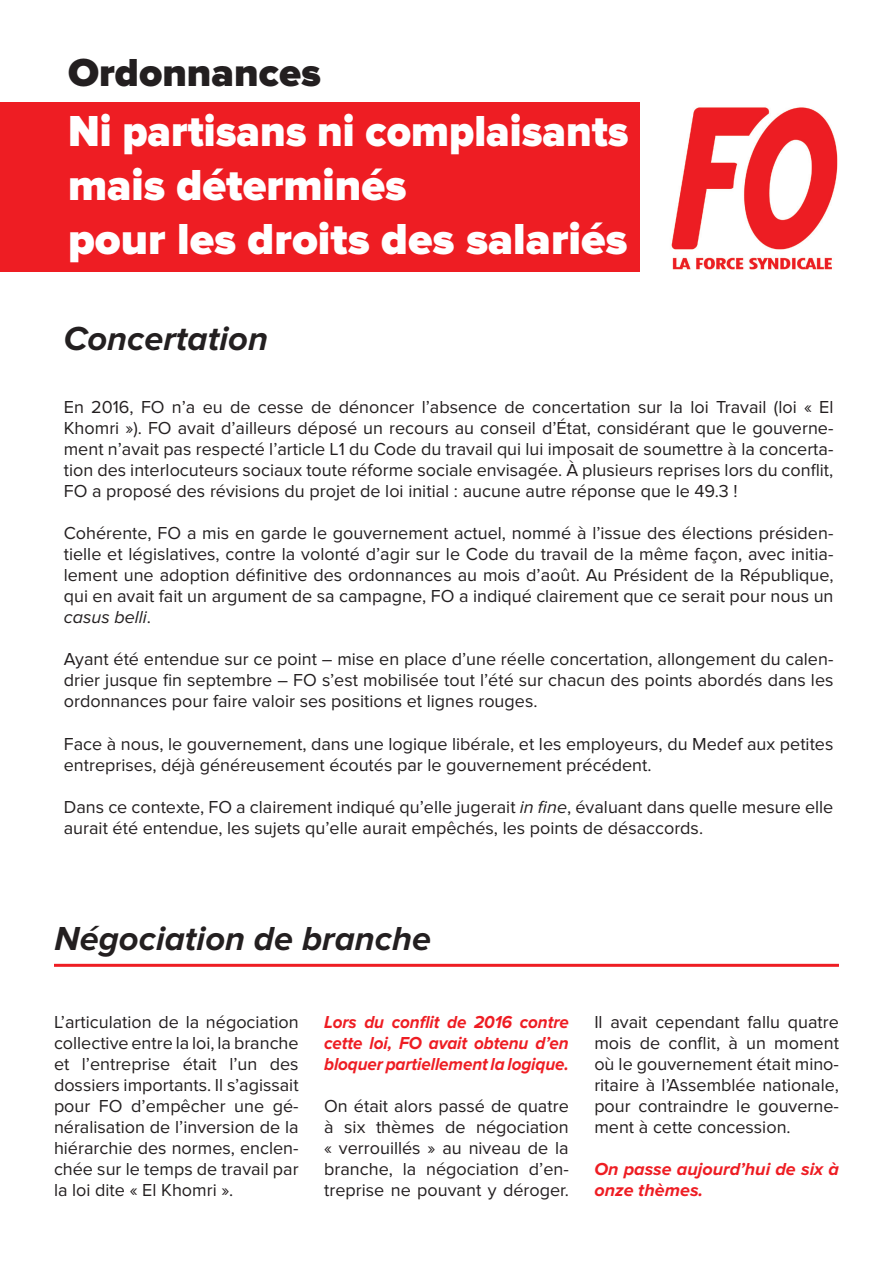
<style>
.page{position:relative;width:893px;height:1263px;background:#fff}
.page>*{position:absolute;margin:0;border:0;box-sizing:border-box;transform-origin:0 0}
.t1{font:900 45px "Proxima Nova";color:#fff}
.t2{font:900 45px "Proxima Nova";color:#fff;scale:.94 1}
.t3{font:900 40.5px "Proxima Nova";color:#231f20}
.t4{font:italic 700 34.5px "Proxima Nova";color:#231f20}
.t5{font:18px/21px "Proxima Nova";color:#231f20;text-align:justify}
.t6{font:italic 700 18px/21px "Proxima Nova";letter-spacing:-.005em;color:#ee1d23;text-align:justify;scale:.95 1}
.t7{font:italic 700 18px/21px "Proxima Nova";letter-spacing:-.005em;color:#ee1d23}
.s1{font-style:italic}
</style>
<div class="page">
<div style="left:1px;top:103px;width:639px;height:169px;background:#ee1d23"></div>
<img style="left:671px;top:107px;width:167px;height:163px">
<hr style="left:54px;top:964px;width:785px;height:3px;background:#ee1d23">
<p class="t3" style="left:68px;top:49px;width:254px">Ordonnances</p>
<p class="t2" style="left:68px;top:105px;width:598px">Ni partisans ni complaisants</p>
<p class="t1" style="left:68px;top:159px;width:340px">mais déterminés</p>
<p class="t1" style="left:68px;top:213px;width:561px">pour les droits des salariés</p>
<p class="t4" style="left:64px;top:319px;width:206px">Concertation</p>
<p class="t5" style="left:64px;top:397px;width:771px">En 2016, FO n’a eu de cesse de dénoncer l’absence de concertation sur la loi Travail (loi « El Khomri »). FO avait d’ailleurs déposé un recours au conseil d’État, considérant que le gouverne&shy;ment n’avait pas respecté l’article L1 du Code du travail qui lui imposait de soumettre à la concerta&shy;tion des interlocuteurs sociaux toute réforme sociale envisagée. À plusieurs reprises lors du conflit, FO a proposé des révisions du projet de loi initial : aucune autre réponse que le 49.3 !</p>
<p class="t5" style="left:64px;top:523px;width:771px">Cohérente, FO a mis en garde le gouvernement actuel, nommé à l’issue des élections présiden&shy;tielle et législatives, contre la volonté d’agir sur le Code du travail de la même façon, avec initia&shy;lement une adoption définitive des ordonnances au mois d’août. Au Président de la République, qui en avait fait un argument de sa campagne, FO a indiqué clairement que ce serait pour nous un <span class="s1">casus belli</span>.</p>
<p class="t5" style="left:64px;top:649px;width:771px">Ayant été entendue sur ce point – mise en place d’une réelle concertation, allongement du calen&shy;drier jusque fin septembre – FO s’est mobilisée tout l’été sur chacun des points abordés dans les ordonnances pour faire valoir ses positions et lignes rouges.</p>
<p class="t5" style="left:64px;top:733px;width:771px">Face à nous, le gouvernement, dans une logique libérale, et les employeurs, du Medef aux petites entreprises, déjà généreusement écoutés par le gouvernement précédent.</p>
<p class="t5" style="left:64px;top:796px;width:771px">Dans ce contexte, FO a clairement indiqué qu’elle jugerait <span class="s1">in fine</span>, évaluant dans quelle mesure elle aurait été entendue, les sujets qu’elle aurait empêchés, les points de désaccords.</p>
<p class="t4" style="left:55px;top:919px;width:378px">Négociation de branche</p>
<p class="t5" style="left:54px;top:1012px;width:246px">L’articulation de la négociation collective entre la loi, la branche et l’entreprise était l’un des dossiers importants. Il s’agissait pour FO d’empêcher une gé&shy;néralisation de l’inversion de la hiérarchie des normes, enclen&shy;chée sur le temps de travail par la loi dite « El Khomri ».</p>
<p class="t6" style="left:324px;top:1012px;width:259px">Lors du conflit de 2016 contre cette loi, FO avait obtenu d’en bloquer partiellement la logique.</p>
<p class="t5" style="left:324px;top:1096px;width:246px">On était alors passé de quatre à six thèmes de négociation « verrouillés » au niveau de la branche, la négociation d’en&shy;treprise ne pouvant y déroger.</p>
<p class="t5" style="left:594px;top:1012px;width:246px">Il avait cependant fallu quatre mois de conflit, à un moment où le gouvernement était mino&shy;ritaire à l’Assemblée nationale, pour contraindre le gouverne&shy;ment à cette concession.</p>
<p class="t7" style="left:594px;top:1159px;width:246px">On passe aujourd’hui de six à onze thèmes.</p>
</div>
